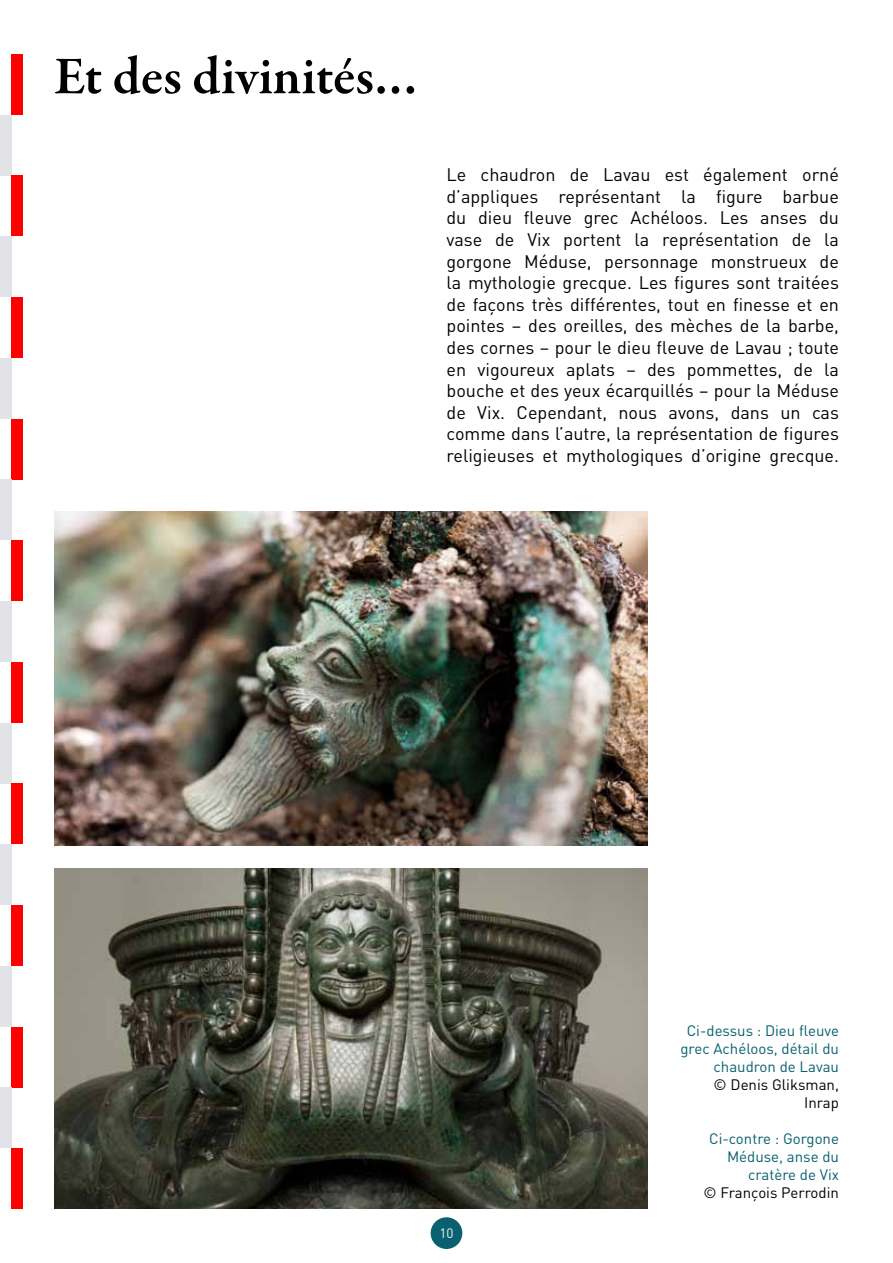
<style>
.page{position:relative;width:893px;height:1263px;background:#fff}
.page>*{position:absolute;margin:0;border:0;box-sizing:border-box;transform-origin:0 0}
.t1{font:600 54px "Garamond Premr Pro";color:#000}
.t2{font:18px/21.6px "DIN";color:#000;text-align:justify}
.t3{font:15px/18px "DIN";color:#086070;text-align:right}
.t4{font:15px/18px "DIN";color:#000;text-align:right}
.t5{font:13.5px "DIN";color:#f3f5f7}
</style>
<div class="page">
<div style="left:431px;top:1217px;width:31px;height:32px;background:#086070;border-radius:50%"></div>
<img style="left:54px;top:511px;width:593px;height:334px">
<img style="left:54px;top:869px;width:593px;height:340px">
<div style="left:12px;top:54px;width:11px;height:61px;background:#f00"></div>
<div style="left:0;top:115px;width:12px;height:61px;background:#e1e3e6"></div>
<div style="left:12px;top:176px;width:11px;height:60px;background:#f00"></div>
<div style="left:0;top:236px;width:12px;height:61px;background:#e1e3e6"></div>
<div style="left:12px;top:297px;width:11px;height:61px;background:#f00"></div>
<div style="left:0;top:358px;width:12px;height:61px;background:#e1e3e6"></div>
<div style="left:12px;top:419px;width:11px;height:60px;background:#f00"></div>
<div style="left:0;top:479px;width:12px;height:61px;background:#e1e3e6"></div>
<div style="left:12px;top:540px;width:11px;height:61px;background:#f00"></div>
<div style="left:0;top:601px;width:12px;height:61px;background:#e1e3e6"></div>
<div style="left:12px;top:662px;width:11px;height:61px;background:#f00"></div>
<div style="left:0;top:723px;width:12px;height:60px;background:#e1e3e6"></div>
<div style="left:12px;top:783px;width:11px;height:61px;background:#f00"></div>
<div style="left:0;top:844px;width:12px;height:61px;background:#e1e3e6"></div>
<div style="left:12px;top:905px;width:11px;height:61px;background:#f00"></div>
<div style="left:0;top:966px;width:12px;height:60px;background:#e1e3e6"></div>
<div style="left:12px;top:1026px;width:11px;height:61px;background:#f00"></div>
<div style="left:0;top:1087px;width:12px;height:61px;background:#e1e3e6"></div>
<div style="left:12px;top:1148px;width:11px;height:61px;background:#f00"></div>
<h1 class="t1" style="left:54px;top:44px;width:365px">Et des divinités…</h1>
<p class="t2" style="left:446px;top:164px;width:394px">Le chaudron de Lavau est également orné d’appliques représentant la figure barbue du dieu fleuve grec Achéloos. Les anses du vase de Vix portent la représentation de la gorgone Méduse, personnage monstrueux de la mythologie grecque. Les figures sont traitées de façons très différentes, tout en finesse et en pointes – des oreilles, des mèches de la barbe, des cornes – pour le dieu fleuve de Lavau ; toute en vigoureux aplats – des pommettes, de la bouche et des yeux écarquillés – pour la Méduse de Vix. Cependant, nous avons, dans un cas comme dans l’autre, la représentation de figures religieuses et mythologiques d’origine grecque.</p>
<p class="t5" style="left:439px;top:1225px;width:16px">10</p>
<p class="t3" style="left:680px;top:1022px;width:160px">Ci-dessus : Dieu fleuve grec Achéloos, détail du chaudron de Lavau</p>
<p class="t4" style="left:714px;top:1076px;width:127px">© Denis Gliksman,<br>Inrap</p>
<p class="t3" style="left:709px;top:1130px;width:131px">Ci-contre : Gorgone<br>Méduse, anse du cratère de Vix</p>
<p class="t4" style="left:703px;top:1184px;width:137px">© François Perrodin</p>
</div>
